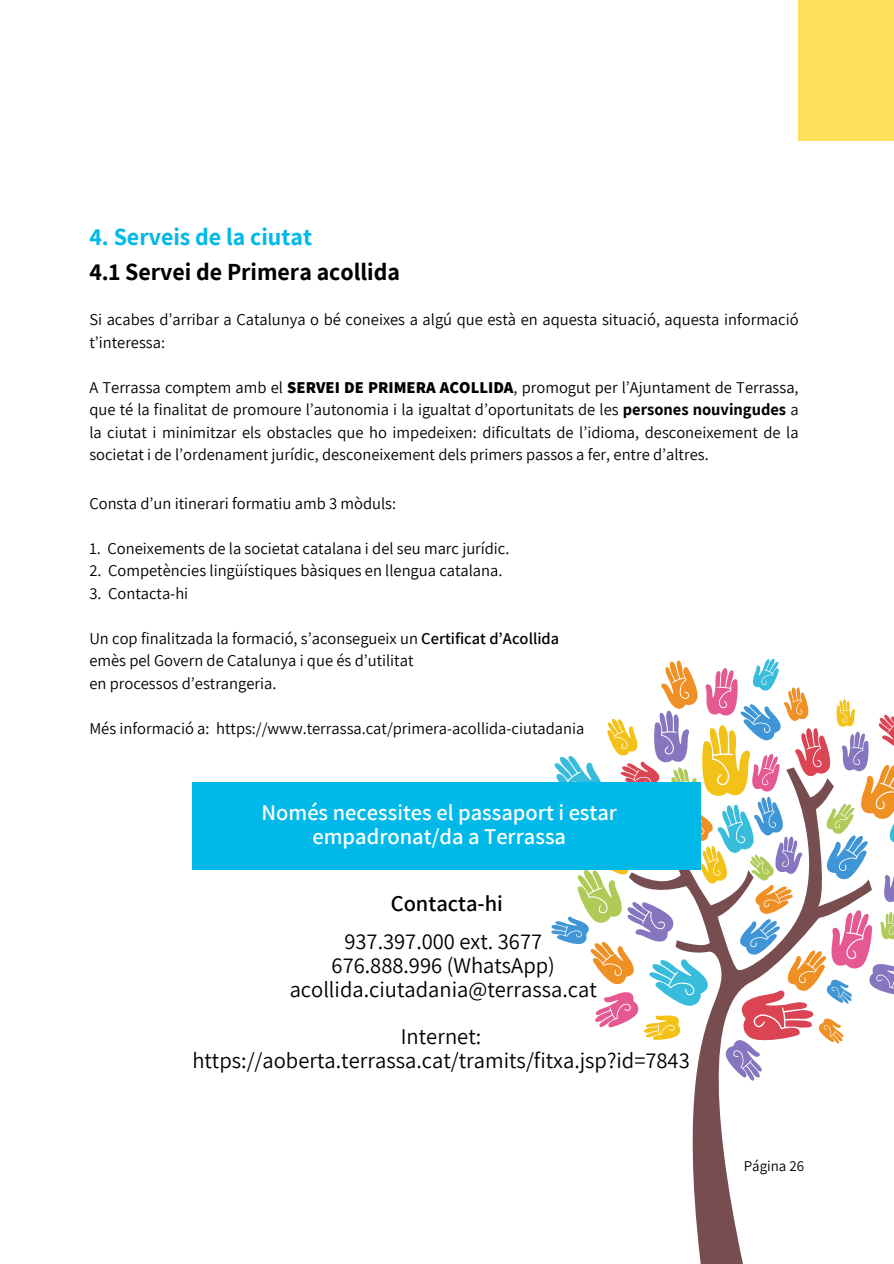
<style>
.page{position:relative;width:894px;height:1264px;background:#fff}
.page>*{position:absolute;margin:0;border:0;box-sizing:border-box;transform-origin:0 0}
.t1{font:700 24px "Assistant";color:#000}
.t2{font:700 24px "Assistant";color:#00b9e9}
.t3{font:22.5px/23.7px "Assistant";color:#000;text-align:center}
.t4{font:600 22.5px/23.7px "Assistant";color:#fff;text-align:center}
.t5{font:600 22.5px "Assistant";color:#000}
.t6{font:16.5px/22.5px "Assistant";color:#000}
.t7{font:15px "Assistant";color:#000}
.s1{font-weight:800}
.s2{font-weight:700}
.s3{font-weight:600}
</style>
<div class="page">
<div style="left:798px;top:0;width:94px;height:141px;background:#ffde59"></div>
<svg style="left:692px;top:1081px;width:51px;height:182px;fill:#784d50"></svg>
<svg style="left:542px;top:658px;width:351px;height:423px"></svg>
<div style="left:193px;top:781px;width:507px;height:88px;background:#00b9e9"></div>
<h1 class="t2" style="left:89px;top:221px;width:224px">4. Serveis de la ciutat</h1>
<h1 class="t1" style="left:89px;top:255px;width:312px">4.1 Servei de Primera acollida</h1>
<p class="t6" style="left:89px;top:308px;width:710px">Si acabes d’arribar a Catalunya o bé coneixes a algú que està en aquesta situació, aquesta informació t’interessa:</p>
<p class="t6" style="left:89px;top:375px;width:710px;text-align:justify">A Terrassa comptem amb el <span class="s1">SERVEI DE PRIMERA ACOLLIDA</span>, promogut per l’Ajuntament de Terrassa, que té la finalitat de promoure l’autonomia i la igualtat d’oportunitats de les <span class="s2">persones nouvingudes</span> a la ciutat i minimitzar els obstacles que ho impedeixen: dificultats de l’idioma, desconeixement de la societat i de l’ordenament jurídic, desconeixement dels primers passos a fer, entre d’altres.</p>
<p class="t6" style="left:89px;top:491px;width:308px">Consta d’un itinerari formatiu amb 3 mòduls:</p>
<h2 class="t6" style="left:89px;top:536px;width:421px">1. Coneixements de la societat catalana i del seu marc jurídic.</h2>
<h2 class="t6" style="left:89px;top:559px;width:414px">2. Competències lingüístiques bàsiques en llengua catalana.</h2>
<h2 class="t6" style="left:89px;top:581px;width:100px">3. Contacta-hi</h2>
<p class="t6" style="left:89px;top:626px;width:471px">Un cop finalitzada la formació, s’aconsegueix un <span class="s3">Certificat d’Acollida </span>emès pel Govern de Catalunya i que és d’utilitat<br>en processos d’estrangeria.</p>
<p class="t6" style="left:89px;top:716px;width:496px">Més informació a: https://www.terrassa.cat/primera-acollida-ciutadania</p>
<h2 class="t4" style="left:261px;top:800px;width:357px">Només necessites el passaport i estar empadronat/da a Terrassa</h2>
<h2 class="t5" style="left:390px;top:887px;width:114px">Contacta-hi</h2>
<h2 class="t3" style="left:289px;top:929px;width:308px">937.397.000 ext. 3677<br>676.888.996 (WhatsApp) acollida.ciutadania@terrassa.cat</h2>
<h2 class="t3" style="left:192px;top:1023px;width:498px">Internet: https://aoberta.terrassa.cat/tramits/fitxa.jsp?id=7843</h2>
<p class="t7" style="left:743px;top:1155px;width:62px">Página 26</p>
</div>
